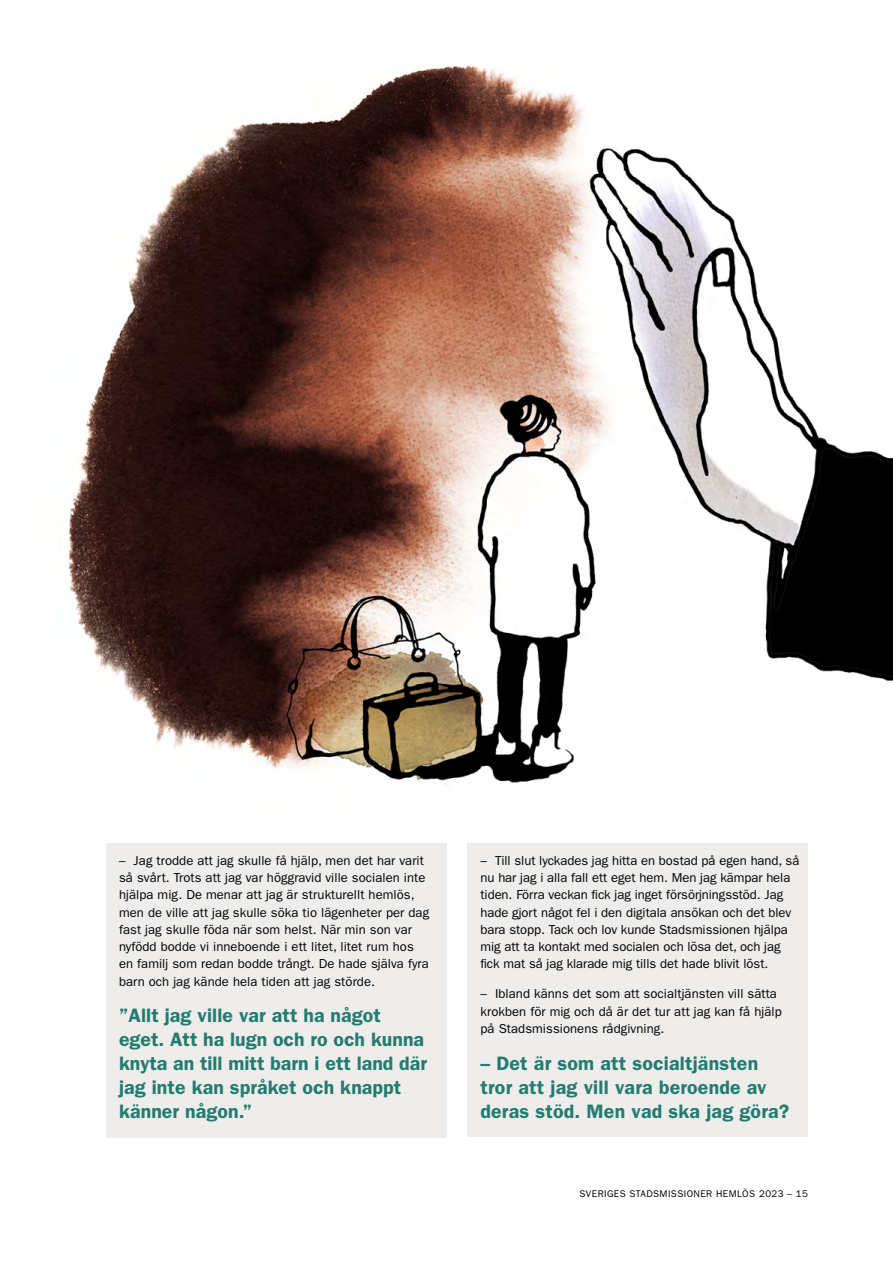
<style>
.page{position:relative;width:893px;height:1263px;background:#fff}
.page>*{position:absolute;margin:0;border:0;box-sizing:border-box;transform-origin:0 0}
.faktaruta_grå_bg_cit{font:600 19.5px/24px "ITC Franklin Gothic Std";letter-spacing:.005em;color:#247b6f}
.faktaruta_grå_bg{font:13.05px/17.2px "ITC Franklin Gothic Std";letter-spacing:.005em;color:#000}
.t1{font:9.75px "ITC Franklin Gothic Std";letter-spacing:.04em;color:#000}
</style>
<div class="page">
<div style="left:106px;top:843px;width:340px;height:159px;background:#eeedeb"></div>
<div style="left:106px;top:996px;width:340px;height:141px;background:#eeedeb"></div>
<div style="left:468px;top:843px;width:340px;height:142px;background:#eeedeb"></div>
<div style="left:468px;top:976px;width:340px;height:74px;background:#eeedeb"></div>
<div style="left:468px;top:1043px;width:340px;height:93px;background:#eeedeb"></div>
<img style="left:68px;top:65px;width:825px;height:720px">
<p class="faktaruta_grå_bg" style="left:119px;top:852px;width:312px">– Jag trodde att jag skulle få hjälp, men det har varit så svårt. Trots att jag var höggravid ville socialen inte hjälpa mig. De menar att jag är strukturellt hemlös, men de ville att jag skulle söka tio lägenheter per dag fast jag skulle föda när som helst. När min son var nyfödd bodde vi inneboende i ett litet, litet rum hos en familj som redan bodde trångt. De hade själva fyra barn och jag kände hela tiden att jag störde.</p>
<p class="faktaruta_grå_bg_cit" style="left:119px;top:1003px;width:309px">”Allt jag ville var att ha något eget. Att ha lugn och ro och kunna knyta an till mitt barn i ett land där jag inte kan språket och knappt känner någon.”</p>
<p class="faktaruta_grå_bg" style="left:480px;top:852px;width:320px">– Till slut lyckades jag hitta en bostad på egen hand, så nu har jag i alla fall ett eget hem. Men jag kämpar hela tiden. Förra veckan fick jag inget försörjningsstöd. Jag hade gjort något fel i den digitala ansökan och det blev bara stopp. Tack och lov kunde Stadsmissionen hjälpa mig att ta kontakt med socialen och lösa det, och jag fick mat så jag klarade mig tills det hade blivit löst.</p>
<p class="faktaruta_grå_bg" style="left:480px;top:985px;width:303px">– Ibland känns det som att socialtjänsten vill sätta krokben för mig och då är det tur att jag kan få hjälp på Stadsmissionens rådgivning.</p>
<p class="faktaruta_grå_bg_cit" style="left:480px;top:1051px;width:310px">– Det är som att socialtjänsten tror att jag vill vara beroende av deras stöd. Men vad ska jag göra?</p>
<p class="t1" style="left:579px;top:1188px;width:230px">SVERIGES STADSMISSIONER HEMLÖS 2023 – 15</p>
</div>
